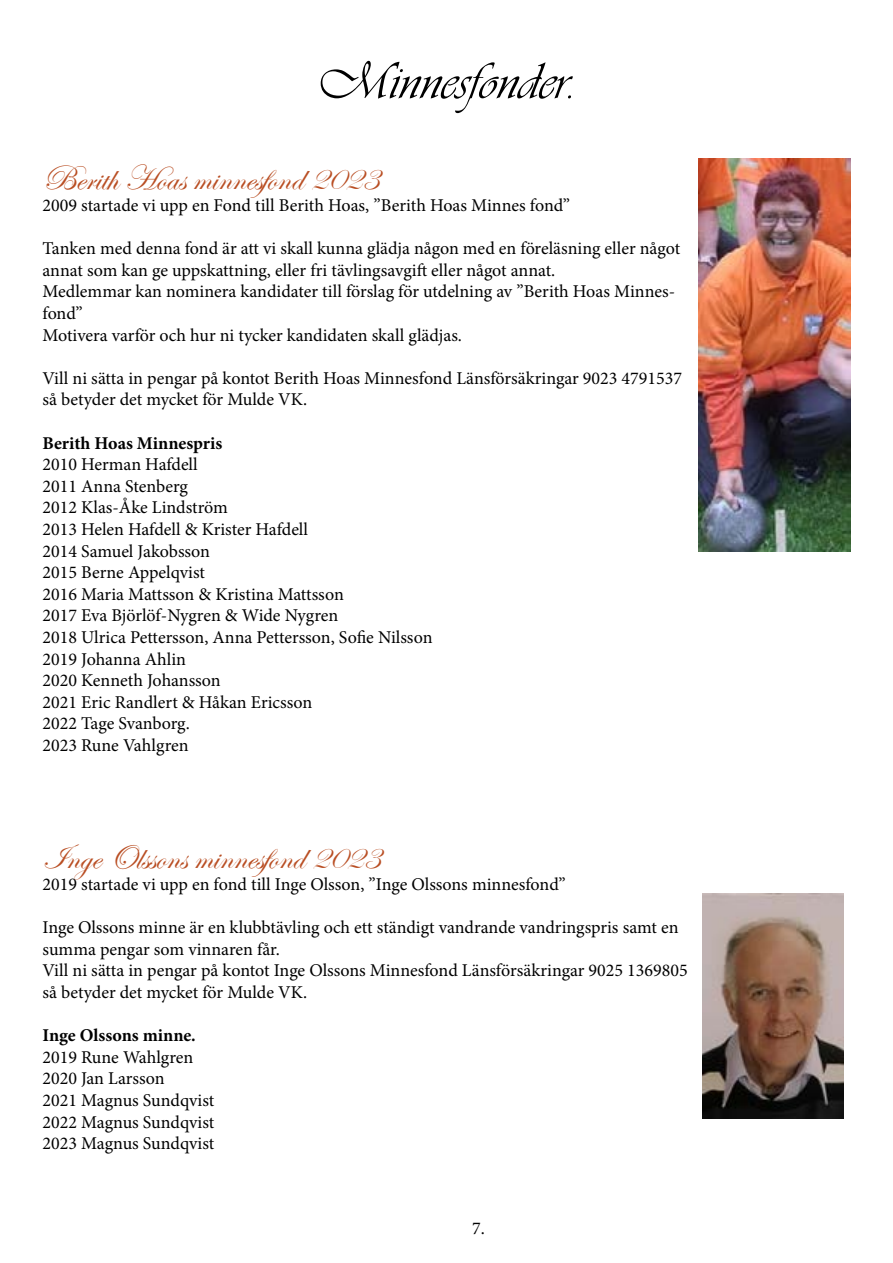
<style>
.page{position:relative;width:893px;height:1263px;background:#fff}
.page>*{position:absolute;margin:0;border:0;box-sizing:border-box;transform-origin:0 0}
.t1{font:54px "Vivaldii";color:#000}
.t2{font:36px "Edwardian Script ITC";color:#b94e23}
.t3{font:18px/21.6px "Minion Pro";color:#000}
.t4{font:700 18px "Minion Pro";color:#000}
</style>
<div class="page">
<img style="left:698px;top:159px;width:152px;height:392px">
<img style="left:702px;top:893px;width:142px;height:225px">
<h1 class="t1" style="left:316px;top:50px;width:263px">Minnesfonder.</h1>
<h2 class="t2" style="left:43px;top:159px;width:337px">Berith Hoas minnesfond 2023</h2>
<p class="t3" style="left:43px;top:194px;width:529px">2009 startade vi upp en Fond till Berith Hoas, ”Berith Hoas Minnes fond”</p>
<p class="t3" style="left:43px;top:238px;width:639px">Tanken med denna fond är att vi skall kunna glädja någon med en föreläsning eller något annat som kan ge uppskattning, eller fri tävlingsavgift eller något annat.<br>Medlemmar kan nominera kandidater till förslag för utdelning av ”Berith Hoas Minnes&shy;fond”<br>Motivera varför och hur ni tycker kandidaten skall glädjas.</p>
<p class="t3" style="left:43px;top:367px;width:641px">Vill ni sätta in pengar på kontot Berith Hoas Minnesfond Länsförsäkringar 9023 4791537 så betyder det mycket för Mulde VK.</p>
<p class="t4" style="left:43px;top:430px;width:181px">Berith Hoas Minnespris</p>
<p class="t3" style="left:43px;top:454px;width:391px">2010 Herman Hafdell<br>2011 Anna Stenberg<br>2012 Klas-Åke Lindström<br>2013 Helen Hafdell &amp; Krister Hafdell<br>2014 Samuel Jakobsson<br>2015 Berne Appelqvist<br>2016 Maria Mattsson &amp; Kristina Mattsson<br>2017 Eva Björlöf-Nygren &amp; Wide Nygren<br>2018 Ulrica Pettersson, Anna Pettersson, Sofie Nilsson<br>2019 Johanna Ahlin<br>2020 Kenneth Johansson<br>2021 Eric Randlert &amp; Håkan Ericsson<br>2022 Tage Svanborg.<br>2023 Rune Vahlgren</p>
<h2 class="t2" style="left:43px;top:838px;width:339px">Inge Olssons minnesfond 2023</h2>
<p class="t3" style="left:43px;top:873px;width:525px">2019 startade vi upp en fond till Inge Olsson, ”Inge Olssons minnesfond”</p>
<p class="t3" style="left:43px;top:917px;width:647px">Inge Olssons minne är en klubbtävling och ett ständigt vandrande vandringspris samt en summa pengar som vinnaren får.<br>Vill ni sätta in pengar på kontot Inge Olssons Minnesfond Länsförsäkringar 9025 1369805 så betyder det mycket för Mulde VK.</p>
<p class="t4" style="left:43px;top:1023px;width:155px">Inge Olssons minne.</p>
<p class="t3" style="left:43px;top:1046px;width:173px">2019 Rune Wahlgren<br>2020 Jan Larsson<br>2021 Magnus Sundqvist<br>2022 Magnus Sundqvist<br>2023 Magnus Sundqvist</p>
<p class="t3" style="left:472px;top:1217px;width:14px">7.</p>
</div>
